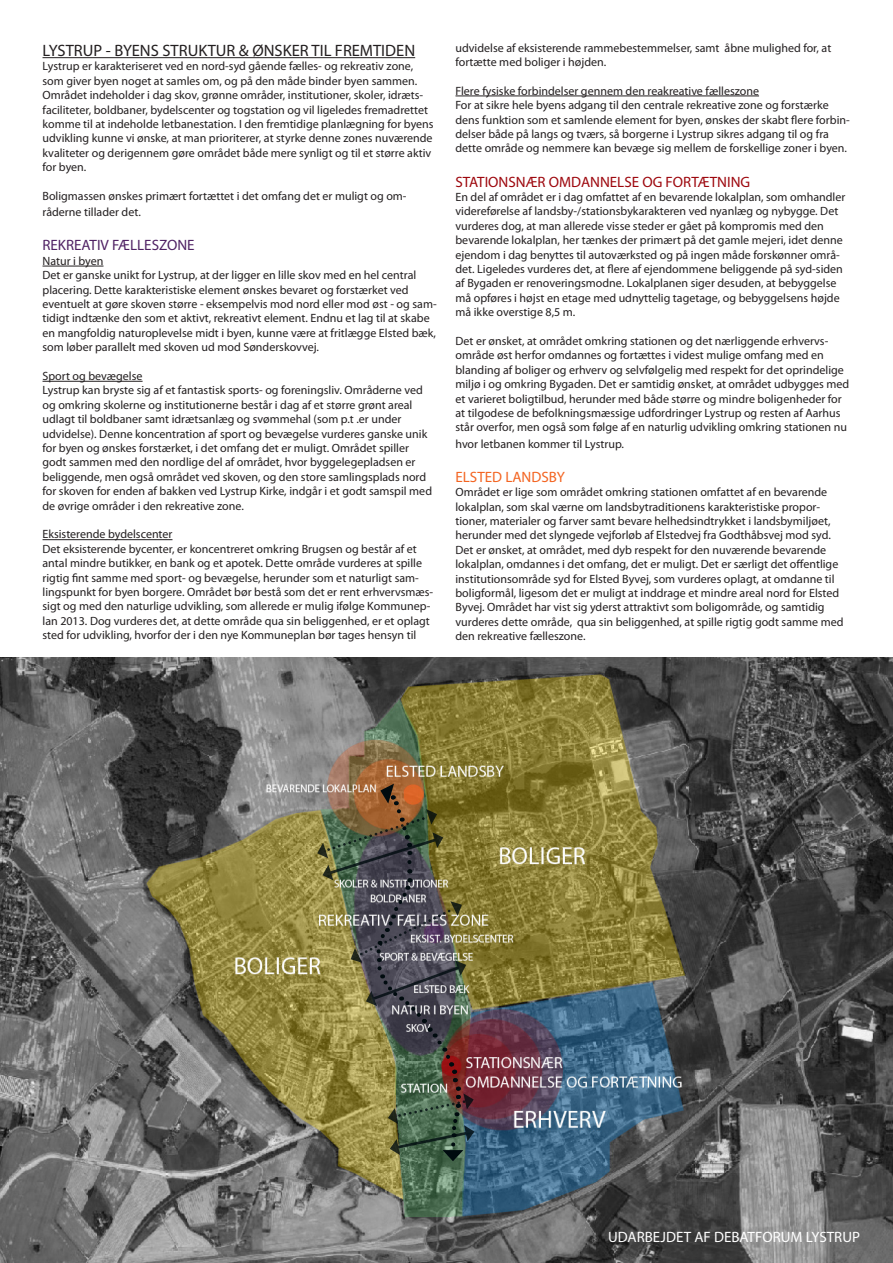
<style>
.page{position:relative;width:893px;height:1263px;background:#fff}
.page>*{position:absolute;margin:0;border:0;box-sizing:border-box;transform-origin:0 0}
.t1{font:16.5px "Myriad Pro";color:#231f20}
.t2{font:15px "Myriad Pro";color:#9d070d}
.t3{font:15px "Myriad Pro";color:#fff}
.t4{font:15px "Myriad Pro";color:#4f2163}
.t5{font:15px "Myriad Pro";color:#f36421}
.t6{font:12px/14.4px "Myriad Pro";color:#231f20}
</style>
<div class="page">
<img style="left:0;top:657px;width:893px;height:606px">
<img style="left:317px;top:784px;width:157px;height:377px">
<hr style="left:43px;top:57px;width:372px;height:1px;background:#231f20">
<hr style="left:43px;top:266px;width:61px;height:1px;background:#231f20">
<hr style="left:43px;top:381px;width:100px;height:1px;background:#231f20">
<hr style="left:43px;top:539px;width:129px;height:1px;background:#231f20">
<hr style="left:455px;top:96px;width:304px;height:1px;background:#231f20">
<p class="t1" style="left:43px;top:40px;width:374px">LYSTRUP - BYENS STRUKTUR &amp; ØNSKER TIL FREMTIDEN</p>
<p class="t6" style="left:43px;top:59px;width:393px">Lystrup er karakteriseret ved en nord-syd gående fælles- og rekreativ zone, som giver byen noget at samles om, og på den måde binder byen sammen.<br>Området indeholder i dag skov, grønne områder, institutioner, skoler, idræts&shy;faciliteter, boldbaner, bydelscenter og togstation og vil ligeledes fremadrettet komme til at indeholde letbanestation. I den fremtidige planlægning for byens udvikling kunne vi ønske, at man prioriterer, at styrke denne zones nuværende kvaliteter og derigennem gøre området både mere synligt og til et større aktiv for byen.</p>
<p class="t6" style="left:43px;top:188px;width:366px;line-height:16.2px">Boligmassen ønskes primært fortættet i det omfang det er muligt og om&shy;råderne tillader det.</p>
<p class="t4" style="left:43px;top:236px;width:154px">REKREATIV FÆLLESZONE</p>
<p class="t6" style="left:43px;top:253px;width:62px">Natur i byen</p>
<p class="t6" style="left:43px;top:268px;width:396px">Det er ganske unikt for Lystrup, at der ligger en lille skov med en hel central placering. Dette karakteristiske element ønskes bevaret og forstærket ved eventuelt at gøre skoven større - eksempelvis mod nord eller mod øst - og sam&shy;tidigt indtænke den som et aktivt, rekreativt element. Endnu et lag til at skabe en mangfoldig naturoplevelse midt i byen, kunne være at fritlægge Elsted bæk, som løber parallelt med skoven ud mod Sønderskovvej.</p>
<p class="t6" style="left:43px;top:369px;width:102px">Sport og bevægelse</p>
<p class="t6" style="left:43px;top:383px;width:391px">Lystrup kan bryste sig af et fantastisk sports- og foreningsliv. Områderne ved og omkring skolerne og institutionerne består i dag af et større grønt areal udlagt til boldbaner samt idrætsanlæg og svømmehal (som p.t .er under udvidelse). Denne koncentration af sport og bevægelse vurderes ganske unik for byen og ønskes forstærket, i det omfang det er muligt. Området spiller godt sammen med den nordlige del af området, hvor byggelegepladsen er beliggende, men også området ved skoven, og den store samlingsplads nord for skoven for enden af bakken ved Lystrup Kirke, indgår i et godt samspil med de øvrige områder i den rekreative zone.</p>
<p class="t6" style="left:43px;top:527px;width:131px">Eksisterende bydelscenter</p>
<p class="t6" style="left:43px;top:541px;width:392px">Det eksisterende bycenter, er koncentreret omkring Brugsen og består af et antal mindre butikker, en bank og et apotek. Dette område vurderes at spille rigtig fint samme med sport- og bevægelse, herunder som et naturligt sam&shy;lingspunkt for byen borgere. Området bør bestå som det er rent erhvervsmæs&shy;sigt og med den naturlige udvikling, som allerede er mulig ifølge Kommunep&shy;lan 2013. Dog vurderes det, at dette område qua sin beliggenhed, er et oplagt sted for udvikling, hvorfor der i den nye Kommuneplan bør tages hensyn til</p>
<p class="t6" style="left:455px;top:40px;width:377px">udvidelse af eksisterende rammebestemmelser, samt åbne mulighed for, at fortætte med boliger i højden.</p>
<p class="t6" style="left:455px;top:83px;width:305px">Flere fysiske forbindelser gennem den reakreative fælleszone</p>
<p class="t6" style="left:455px;top:98px;width:396px">For at sikre hele byens adgang til den centrale rekreative zone og forstærke dens funktion som et samlende element for byen, ønskes der skabt flere forbin&shy;delser både på langs og tværs, så borgerne i Lystrup sikres adgang til og fra dette område og nemmere kan bevæge sig mellem de forskellige zoner i byen.</p>
<p class="t2" style="left:455px;top:172px;width:296px">STATIONSNÆR OMDANNELSE OG FORTÆTNING</p>
<p class="t6" style="left:455px;top:190px;width:391px">En del af området er i dag omfattet af en bevarende lokalplan, som omhandler videreførelse af landsby-/stationsbykarakteren ved nyanlæg og nybygge. Det vurderes dog, at man allerede visse steder er gået på kompromis med den bevarende lokalplan, her tænkes der primært på det gamle mejeri, idet denne ejendom i dag benyttes til autoværksted og på ingen måde forskønner områ&shy;det. Ligeledes vurderes det, at flere af ejendommene beliggende på syd-siden af Bygaden er renoveringsmodne. Lokalplanen siger desuden, at bebyggelse må opføres i højst en etage med udnyttelig tagetage, og bebyggelsens højde må ikke overstige 8,5 m.</p>
<p class="t6" style="left:455px;top:334px;width:395px">Det er ønsket, at området omkring stationen og det nærliggende erhvervs&shy;område øst herfor omdannes og fortættes i videst mulige omfang med en blanding af boliger og erhverv og selvfølgelig med respekt for det oprindelige miljø i og omkring Bygaden. Det er samtidig ønsket, at området udbygges med et varieret boligtilbud, herunder med både større og mindre boligenheder for at tilgodese de befolkningsmæssige udfordringer Lystrup og resten af Aarhus står overfor, men også som følge af en naturlig udvikling omkring stationen nu</p>
<p class="t6" style="left:455px;top:436px;width:170px">hvor letbanen kommer til Lystrup.</p>
<p class="t5" style="left:455px;top:467px;width:111px">ELSTED LANDSBY</p>
<p class="t6" style="left:455px;top:485px;width:389px">Området er lige som området omkring stationen omfattet af en bevarende lokalplan, som skal værne om landsbytraditionens karakteristiske propor&shy;tioner, materialer og farver samt bevare helhedsindtrykket i landsbymiljøet, herunder med det slyngede vejforløb af Elstedvej fra Godthåbsvej mod syd.<br>Det er ønsket, at området, med dyb respekt for den nuværende bevarende lokalplan, omdannes i det omfang, det er muligt. Det er særligt det offentlige institutionsområde syd for Elsted Byvej, som vurderes oplagt, at omdanne til boligformål, ligesom det er muligt at inddrage et mindre areal nord for Elsted Byvej. Området har vist sig yderst attraktivt som boligområde, og samtidig vurderes dette område, qua sin beliggenhed, at spille rigtig godt samme med den rekreative fælleszone.</p>
<p class="t3" style="left:608px;top:1228px;width:253px">UDARBEJDET AF DEBATFORUM LYSTRUP</p>
</div>
